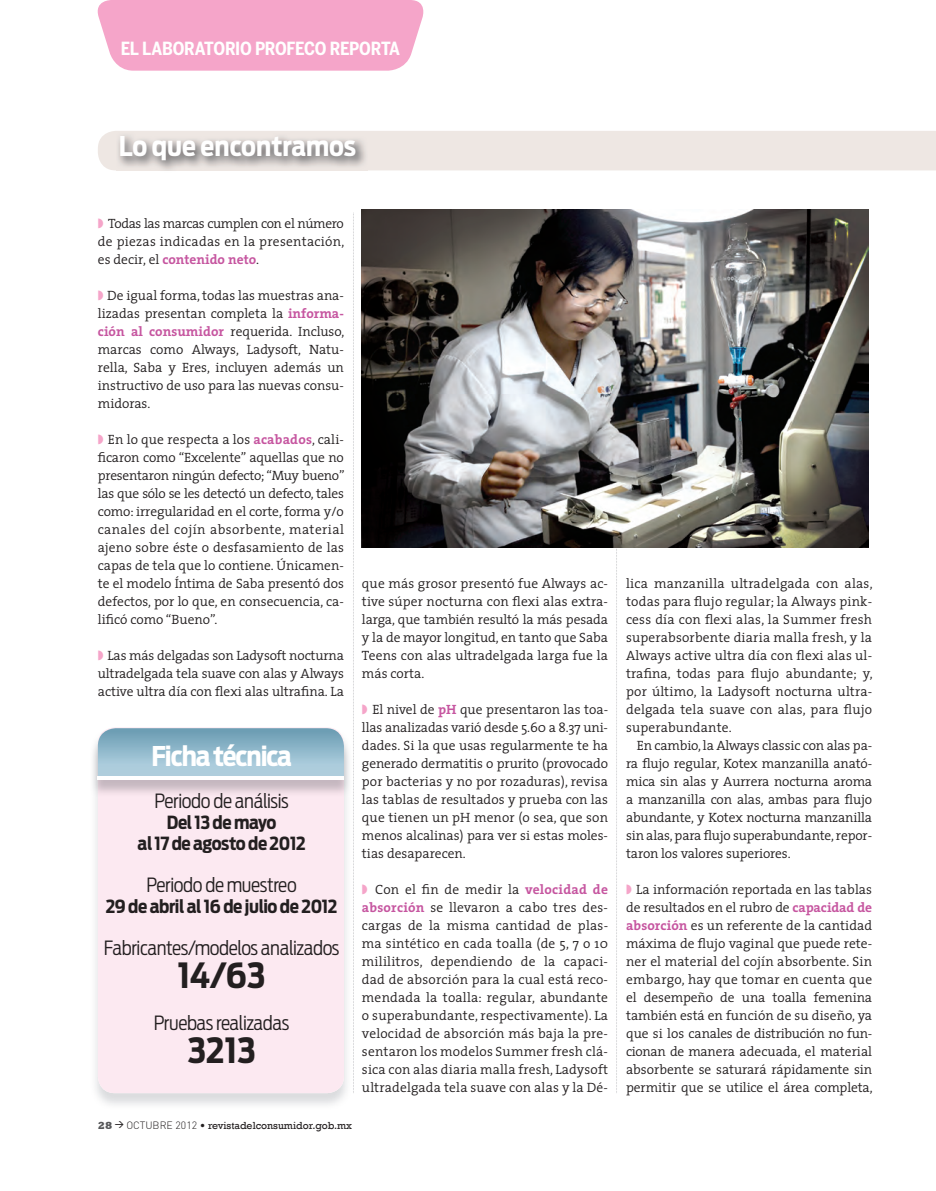
<style>
.page{position:relative;width:936px;height:1191px;background:#fff}
.page>*{position:absolute;margin:0;border:0;box-sizing:border-box;transform-origin:0 0}
.t1{font:700 34.5px "Antenna Cond";letter-spacing:-.01em;color:#231f20}
.t2{font:700 27px "Antenna Cond";color:#fff}
.t3{font:700 27px "Antenna Cond";letter-spacing:-.04em;color:#fff}
.t4{font:300 19.5px "Antenna Cond";letter-spacing:-.02em;color:#231f20}
.t5{font:700 18px/21px "Antenna Cond";letter-spacing:-.02em;color:#231f20;text-align:center}
.t6{font:700 18px "Benton Sans Cond";letter-spacing:-.02em;color:#fff}
.t7{font:300 13.5px/18px "The Serif";color:#231f20;text-align:justify}
.t8{font:10.5px "Rockwell";color:#231f20}
.s1{color:#f5a5c9}
.s2{font-weight:700;color:#c656a0}
.s3{font-weight:800;color:#57585a}
.s4{font-family:"DIN";font-weight:500;font-size:9px}
.s5{font-family:"DIN";font-weight:300}
</style>
<div class="page">
<div style="left:97px;top:0;width:327px;height:71px;background:#f5a5c9"></div>
<svg style="left:353px;top:213px;width:1px;height:880px"></svg>
<svg style="left:616px;top:547px;width:1px;height:546px"></svg>
<div style="left:98px;top:727px;width:246px;height:366px;background:#fce9f1;border-radius:17px"></div>
<img style="left:362px;top:209px;width:506px;height:338px">
<div style="left:98px;top:131px;width:837px;height:39px;background:#eee7e3"></div>
<img style="left:117px;top:132px;width:250px;height:39px">
<img style="left:91px;top:738px;width:260px;height:59px">
<img style="left:98px;top:779px;width:246px;height:18px">
<svg style="left:98px;top:728px;width:246px;height:48px;background:#93bacc"></svg>
<hr style="left:98px;top:776px;width:246px;height:3px;background:#fff">
<p class="t6" style="left:121px;top:38px;width:281px">EL LABORATORIO PROFECO REPORTA</p>
<p class="t2" style="left:119px;top:130px;width:239px">Lo que encontramos</p>
<p class="t7" style="left:98px;top:214px;width:248px"><span class="s1">◗</span> Todas las marcas cumplen con el número de piezas indicadas en la presentación, es decir, el <span class="s2">contenido neto</span>.</p>
<p class="t7" style="left:98px;top:286px;width:248px"><span class="s1">◗</span> De igual forma, todas las muestras ana&shy;lizadas presentan completa la <span class="s2">informa&shy;ción al consumidor</span> requerida. Incluso, marcas como Always, Ladysoft, Natu&shy;rella, Saba y Eres, incluyen además un instructivo de uso para las nuevas consu&shy;midoras.</p>
<p class="t7" style="left:98px;top:430px;width:248px"><span class="s1">◗</span> En lo que respecta a los <span class="s2">acabados</span>, cali&shy;ficaron como “Excelente” aquellas que no presentaron ningún defecto; “Muy bueno” las que sólo se les detectó un defecto, tales como: irregularidad en el corte, forma y/o canales del cojín absorbente, material ajeno sobre éste o desfasamiento de las capas de tela que lo contiene. Únicamen&shy;te el modelo Íntima de Saba presentó dos defectos, por lo que, en consecuencia, ca&shy;lificó como “Bueno”.</p>
<p class="t7" style="left:98px;top:646px;width:247px"><span class="s1">◗</span> Las más delgadas son Ladysoft nocturna ultradelgada tela suave con alas y Always active ultra día con flexi alas ultrafina. La</p>
<p class="t3" style="left:151px;top:740px;width:142px">Ficha técnica</p>
<p class="t4" style="left:154px;top:789px;width:136px">Periodo de análisis</p>
<p class="t5" style="left:137px;top:811px;width:170px">Del 13 de mayo<br>al 17 de agosto de 2012</p>
<p class="t4" style="left:146px;top:873px;width:152px">Periodo de muestreo</p>
<p class="t5" style="left:106px;top:895px;width:233px">29 de abril al 16 de julio de 2012</p>
<p class="t4" style="left:104px;top:936px;width:237px">Fabricantes/modelos analizados</p>
<p class="t1" style="left:178px;top:954px;width:89px">14/63</p>
<p class="t4" style="left:154px;top:1011px;width:137px">Pruebas realizadas</p>
<p class="t1" style="left:187px;top:1029px;width:70px">3213</p>
<p class="t8" style="left:98px;top:1119px;width:256px"><span class="s3">28</span> <span class="s4">&gt;</span> <span class="s5">OCTUBRE 2012 •</span> revistadelconsumidor.gob.mx</p>
<p class="t7" style="left:362px;top:574px;width:247px">que más grosor presentó fue Always ac&shy;tive súper nocturna con flexi alas extra&shy;larga, que también resultó la más pesada y la de mayor longitud, en tanto que Saba Teens con alas ultradelgada larga fue la más corta.</p>
<p class="t7" style="left:362px;top:700px;width:247px"><span class="s1">◗</span> El nivel de <span class="s2">pH</span> que presentaron las toa&shy;llas analizadas varió desde 5.60 a 8.37 uni&shy;dades. Si la que usas regularmente te ha generado dermatitis o prurito (provocado por bacterias y no por rozaduras), revisa las tablas de resultados y prueba con las que tienen un pH menor (o sea, que son menos alcalinas) para ver si estas moles&shy;tias desaparecen.</p>
<p class="t7" style="left:362px;top:880px;width:247px"><span class="s1">◗</span> Con el fin de medir la <span class="s2">velocidad de absorción</span> se llevaron a cabo tres des&shy;cargas de la misma cantidad de plas&shy;ma sintético en cada toalla (de 5, 7 o 10 mililitros, dependiendo de la capaci&shy;dad de absorción para la cual está reco&shy;mendada la toalla: regular, abundante o superabundante, respectivamente). La velocidad de absorción más baja la pre&shy;sentaron los modelos Summer fresh clá&shy;sica con alas diaria malla fresh, Ladysoft ultradelgada tela suave con alas y la Dé-</p>
<p class="t7" style="left:626px;top:574px;width:248px">lica manzanilla ultradelgada con alas,</p>
<p class="t7" style="left:626px;top:592px;width:247px">todas para flujo regular; la Always pink-</p>
<p class="t7" style="left:626px;top:610px;width:247px">cess día con flexi alas, la Summer fresh</p>
<p class="t7" style="left:626px;top:628px;width:247px">superabsorbente diaria malla fresh, y la</p>
<p class="t7" style="left:626px;top:646px;width:247px">Always active ultra día con flexi alas ul-</p>
<p class="t7" style="left:626px;top:664px;width:248px">trafina, todas para flujo abundante; y,</p>
<p class="t7" style="left:626px;top:682px;width:247px">por último, la Ladysoft nocturna ultra-</p>
<p class="t7" style="left:626px;top:700px;width:247px">delgada tela suave con alas, para flujo</p>
<p class="t7" style="left:626px;top:718px;width:107px">superabundante.</p>
<p class="t7" style="left:636px;top:736px;width:237px">En cambio, la Always classic con alas pa-</p>
<p class="t7" style="left:626px;top:754px;width:247px">ra flujo regular, Kotex manzanilla anató-</p>
<p class="t7" style="left:626px;top:772px;width:247px">mica sin alas y Aurrera nocturna aroma</p>
<p class="t7" style="left:626px;top:790px;width:247px">a manzanilla con alas, ambas para flujo</p>
<p class="t7" style="left:626px;top:808px;width:247px">abundante, y Kotex nocturna manzanilla</p>
<p class="t7" style="left:626px;top:826px;width:247px">sin alas, para flujo superabundante, repor-</p>
<p class="t7" style="left:626px;top:844px;width:166px">taron los valores superiores.</p>
<p class="t7" style="left:626px;top:880px;width:248px"><span class="s1">◗</span> La información reportada en las tablas de resultados en el rubro de <span class="s2">capacidad de absorción</span> es un referente de la cantidad máxima de flujo vaginal que puede rete&shy;ner el material del cojín absorbente. Sin embargo, hay que tomar en cuenta que el desempeño de una toalla femenina también está en función de su diseño, ya que si los canales de distribución no fun&shy;cionan de manera adecuada, el material absorbente se saturará rápidamente sin permitir que se utilice el área completa,</p>
</div>
